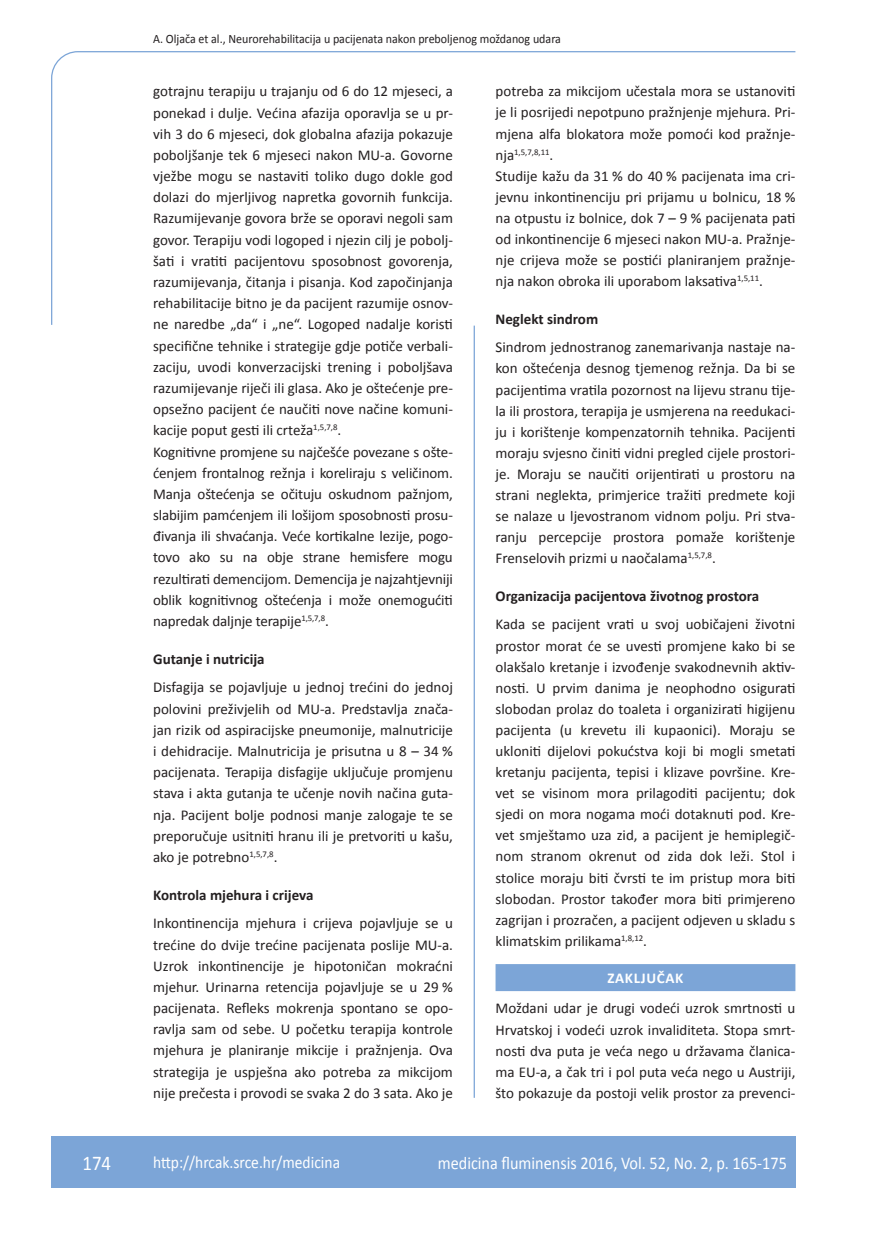
<style>
.page{position:relative;width:872px;height:1234px;background:#fff}
.page>*{position:absolute;margin:0;border:0;box-sizing:border-box;transform-origin:0 0}
.t1{font:21px "Calibri";color:#fff;scale:.9 1}
.t2{font:18px "Calibri";color:#fff;scale:.9 1}
.t3{font:17.25px "Calibri";color:#fff;scale:.9 1}
.t4{font:15px/21.1px "Calibri";color:#231f20;text-align:justify}
.t5{font:700 15px "Calibri";color:#231f20}
.t6{font:700 15px "Calibri";letter-spacing:.04em;color:#fff}
.t7{font:12.75px "Calibri";color:#231f20;scale:.94 1}
.t8{font:8.7px "Calibri";color:#231f20}
.s1{font-size:15px}
</style>
<div class="page">
<svg style="left:51px;top:51px;width:745px;height:274px"></svg>
<hr style="left:473px;top:325px;width:2px;height:772px;background:#7ca5d7">
<div style="left:51px;top:1135px;width:744px;height:51px;background:#7ca5d7"></div>
<div style="left:495px;top:963px;width:300px;height:27px;background:#7ca5d7"></div>
<p class="t7" style="left:153px;top:30px;width:435px">A. Oljača et al., Neurorehabilitacija u pacijenata nakon preboljenog moždanog udara</p>
<p class="t4" style="left:153px;top:80px;width:301px;text-align:left">gotrajnu terapiju u trajanju od 6 do 12 mjeseci, a ponekad i dulje. Većina afazija oporavlja se u pr&shy;vih 3 do 6 mjeseci, dok globalna afazija pokazuje poboljšanje tek 6 mjeseci nakon MU-a. Govorne vježbe mogu se nastaviti toliko dugo dokle god dolazi do mjerljivog napretka govornih funkcija.<br>Razumijevanje govora brže se oporavi negoli sam govor. Terapiju vodi logoped i njezin cilj je pobolj&shy;šati i vratiti pacijentovu sposobnost govorenja, razumijevanja, čitanja i pisanja. Kod započinjanja rehabilitacije bitno je da pacijent razumije osnov&shy;ne naredbe „da“ i „ne“. Logoped nadalje koristi specifične tehnike i strategije gdje potiče verbali&shy;zaciju, uvodi konverzacijski trening i poboljšava razumijevanje riječi ili glasa. Ako je oštećenje pre&shy;opsežno pacijent će naučiti nove načine komuni&shy;kacije poput gesti ili crteža<sup>1,5,7,8</sup>.<br>Kognitivne promjene su najčešće povezane s ošte&shy;ćenjem frontalnog režnja i koreliraju s veličinom.<br>Manja oštećenja se očituju oskudnom pažnjom, slabijim pamćenjem ili lošijom sposobnosti prosu&shy;đivanja ili shvaćanja. Veće kortikalne lezije, pogo&shy;tovo ako su na obje strane hemisfere mogu rezultirati demencijom. Demencija je najzahtjevniji oblik kognitivnog oštećenja i može onemogućiti napredak daljnje terapije<sup>1,5,7,8</sup>.</p>
<p class="t5" style="left:153px;top:649px;width:113px">Gutanje i nutricija</p>
<p class="t4" style="left:153px;top:676px;width:301px">Disfagija se pojavljuje u jednoj trećini do jednoj polovini preživjelih od MU-a. Predstavlja znača&shy;jan rizik od aspiracijske pneumonije, malnutricije i dehidracije. Malnutricija je prisutna u 8 – 34 % pacijenata. Terapija disfagije uključuje promjenu stava i akta gutanja te učenje novih načina guta&shy;nja. Pacijent bolje podnosi manje zalogaje te se preporučuje usitniti hranu ili je pretvoriti u kašu, ako je potrebno<sup>1,5,7,8</sup>.</p>
<p class="t5" style="left:153px;top:885px;width:162px">Kontrola mjehura i crijeva</p>
<p class="t4" style="left:153px;top:911px;width:301px">Inkontinencija mjehura i crijeva pojavljuje se u trećine do dvije trećine pacijenata poslije MU-a.<br>Uzrok inkontinencije je hipotoničan mokraćni mjehur. Urinarna retencija pojavljuje se u 29 % pacijenata. Refleks mokrenja spontano se opo&shy;ravlja sam od sebe. U početku terapija kontrole mjehura je planiranje mikcije i pražnjenja. Ova strategija je uspješna ako potreba za mikcijom nije prečesta i provodi se svaka 2 do 3 sata. Ako je</p>
<p class="t4" style="left:495px;top:80px;width:301px">potreba za mikcijom učestala mora se ustanoviti je li posrijedi nepotpuno pražnjenje mjehura. Pri&shy;mjena alfa blokatora može pomoći kod pražnje-</p>
<p class="t8" style="left:495px;top:146px;width:59px"><span class="s1">nja</span>1,5,7,8,11<span class="s1">.</span></p>
<p class="t4" style="left:495px;top:164px;width:301px">Studije kažu da 31 % do 40 % pacijenata ima cri&shy;jevnu inkontinenciju pri prijamu u bolnicu, 18 % na otpustu iz bolnice, dok 7 – 9 % pacijenata pati od inkontinencije 6 mjeseci nakon MU-a. Pražnje&shy;nje crijeva može se postići planiranjem pražnje&shy;nja nakon obroka ili uporabom laksativa<sup>1,5,11</sup>.</p>
<p class="t5" style="left:495px;top:310px;width:104px">Neglekt sindrom</p>
<p class="t4" style="left:495px;top:336px;width:301px">Sindrom jednostranog zanemarivanja nastaje na&shy;kon oštećenja desnog tjemenog režnja. Da bi se pacijentima vratila pozornost na lijevu stranu tije&shy;la ili prostora, terapija je usmjerena na reedukaci&shy;ju i korištenje kompenzatornih tehnika. Pacijenti moraju svjesno činiti vidni pregled cijele prostori&shy;je. Moraju se naučiti orijentirati u prostoru na strani neglekta, primjerice tražiti predmete koji se nalaze u ljevostranom vidnom polju. Pri stva&shy;ranju percepcije prostora pomaže korištenje Frenselovih prizmi u naočalama<sup>1,5,7,8</sup>.</p>
<p class="t5" style="left:495px;top:587px;width:265px">Organizacija pacijentova životnog prostora</p>
<p class="t4" style="left:495px;top:613px;width:301px">Kada se pacijent vrati u svoj uobičajeni životni prostor morat će se uvesti promjene kako bi se olakšalo kretanje i izvođenje svakodnevnih aktiv&shy;nosti. U prvim danima je neophodno osigurati slobodan prolaz do toaleta i organizirati higijenu pacijenta (u krevetu ili kupaonici). Moraju se ukloniti dijelovi pokućstva koji bi mogli smetati kretanju pacijenta, tepisi i klizave površine. Kre&shy;vet se visinom mora prilagoditi pacijentu; dok sjedi on mora nogama moći dotaknuti pod. Kre&shy;vet smještamo uza zid, a pacijent je hemiplegič&shy;nom stranom okrenut od zida dok leži. Stol i stolice moraju biti čvrsti te im pristup mora biti slobodan. Prostor također mora biti primjereno zagrijan i prozračen, a pacijent odjeven u skladu s klimatskim prilikama<sup>1,8,12</sup>.</p>
<p class="t6" style="left:607px;top:968px;width:77px">ZAKLJUČAK</p>
<p class="t4" style="left:495px;top:997px;width:301px">Moždani udar je drugi vodeći uzrok smrtnosti u Hrvatskoj i vodeći uzrok invaliditeta. Stopa smrt&shy;nosti dva puta je veća nego u državama članica&shy;ma EU-a, a čak tri i pol puta veća nego u Austriji, što pokazuje da postoji velik prostor za prevenci-</p>
<h1 class="t1" style="left:82px;top:1149px;width:33px">174</h1>
<p class="t3" style="left:153px;top:1150px;width:209px">http://hrcak.srce.hr/medicina</p>
<p class="t2" style="left:438px;top:1151px;width:389px">medicina fluminensis 2016, Vol. 52, No. 2, p. 165-175</p>
</div>
